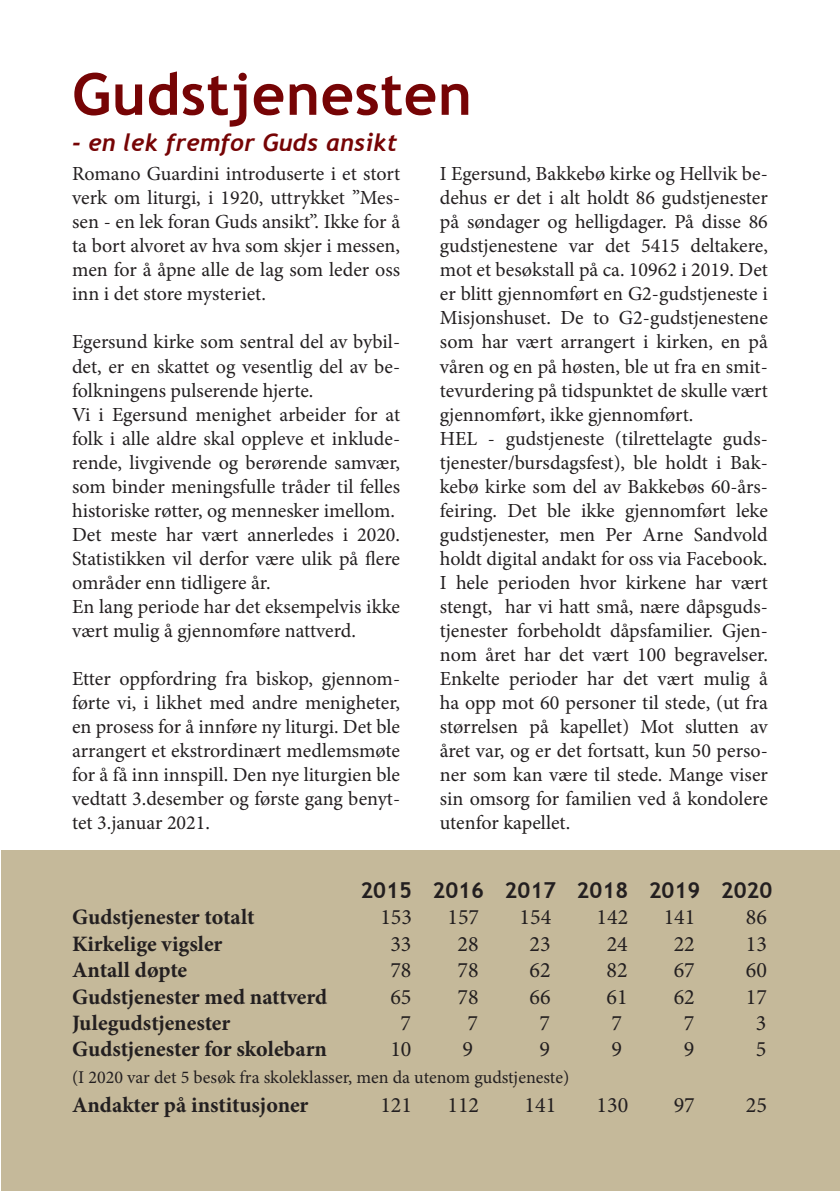
<style>
.page{position:relative;width:840px;height:1191px;background:#fff}
.page>*{position:absolute;margin:0;border:0;box-sizing:border-box;transform-origin:0 0}
.t1{font:700 58px "Trebuchet MS";letter-spacing:.01em;color:#760405}
.t2{font:italic 700 24px "Trebuchet";letter-spacing:.01em;color:#760405}
.t3{font:700 22px "Minion Pro";letter-spacing:-.005em;color:#231f20}
.t4{font:22px "Minion Pro";color:#231f20}
.t5{font:700 22px "Trebuchet MS";color:#231f20}
.t6{font:20px/24px "Minion Pro";color:#231f20;text-align:justify}
.t7{font:18px "Minion Pro";color:#231f20}
</style>
<div class="page">
<div style="left:1px;top:850px;width:838px;height:341px;background:#c5b99a"></div>
<p class="t1" style="left:72px;top:58px;width:401px">Gudstjenesten</p>
<p class="t2" style="left:72px;top:128px;width:326px">- en lek fremfor Guds ansikt</p>
<p class="t6" style="left:72px;top:162px;width:329px">Romano Guardini introduserte i et stort verk om liturgi, i 1920, uttrykket ”Mes&shy;sen - en lek foran Guds ansikt”. Ikke for å ta bort alvoret av hva som skjer i messen, men for å åpne alle de lag som leder oss inn i det store mysteriet.</p>
<p class="t6" style="left:72px;top:330px;width:329px">Egersund kirke som sentral del av bybil&shy;det, er en skattet og vesentlig del av be&shy;folkningens pulserende hjerte.</p>
<p class="t6" style="left:72px;top:402px;width:329px">Vi i Egersund menighet arbeider for at folk i alle aldre skal oppleve et inklude&shy;rende, livgivende og berørende samvær, som binder meningsfulle tråder til felles historiske røtter, og mennesker imellom.</p>
<p class="t6" style="left:72px;top:522px;width:329px">Det meste har vært annerledes i 2020.<br>Statistikken vil derfor være ulik på flere områder enn tidligere år.</p>
<p class="t6" style="left:72px;top:594px;width:329px">En lang periode har det eksempelvis ikke vært mulig å gjennomføre nattverd.</p>
<p class="t6" style="left:72px;top:666px;width:329px">Etter oppfordring fra biskop, gjennom&shy;førte vi, i likhet med andre menigheter, en prosess for å innføre ny liturgi. Det ble arrangert et ekstrordinært medlemsmøte for å få inn innspill. Den nye liturgien ble vedtatt 3.desember og første gang benyt&shy;tet 3.januar 2021.</p>
<p class="t6" style="left:439px;top:162px;width:329px">I Egersund, Bakkebø kirke og Hellvik be&shy;dehus er det i alt holdt 86 gudstjenester på søndager og helligdager. På disse 86 gudstjenestene var det 5415 deltakere, mot et besøkstall på ca. 10962 i 2019. Det er blitt gjennomført en G2-gudstjeneste i Misjonshuset. De to G2-gudstjenestene som har vært arrangert i kirken, en på våren og en på høsten, ble ut fra en smit&shy;tevurdering på tidspunktet de skulle vært gjennomført, ikke gjennomført.</p>
<p class="t6" style="left:439px;top:426px;width:329px">HEL - gudstjeneste (tilrettelagte guds&shy;tjenester/bursdagsfest), ble holdt i Bak&shy;kebø kirke som del av Bakkebøs 60-års&shy;feiring. Det ble ikke gjennomført leke gudstjenester, men Per Arne Sandvold holdt digital andakt for oss via Facebook.</p>
<p class="t6" style="left:439px;top:570px;width:329px">I hele perioden hvor kirkene har vært stengt, har vi hatt små, nære dåpsguds&shy;tjenester forbeholdt dåpsfamilier. Gjen&shy;nom året har det vært 100 begravelser.<br>Enkelte perioder har det vært mulig å ha opp mot 60 personer til stede, (ut fra størrelsen på kapellet) Mot slutten av året var, og er det fortsatt, kun 50 perso&shy;ner som kan være til stede. Mange viser sin omsorg for familien ved å kondolere utenfor kapellet.</p>
<p class="t5" style="left:360px;top:876px;width:413px">2015 2016 2017 2018 2019 2020</p>
<p class="t3" style="left:72px;top:901px;width:184px">Gudstjenester totalt</p>
<p class="t4" style="left:380px;top:902px;width:33px">153</p>
<p class="t4" style="left:447px;top:902px;width:33px">157</p>
<p class="t4" style="left:519px;top:902px;width:33px">154</p>
<p class="t4" style="left:596px;top:902px;width:33px">142</p>
<p class="t4" style="left:663px;top:902px;width:33px">141</p>
<p class="t4" style="left:745px;top:902px;width:23px">86</p>
<p class="t3" style="left:72px;top:928px;width:152px">Kirkelige vigsler</p>
<p class="t4" style="left:390px;top:929px;width:23px">33</p>
<p class="t4" style="left:457px;top:929px;width:23px">28</p>
<p class="t4" style="left:529px;top:929px;width:23px">23</p>
<p class="t4" style="left:606px;top:929px;width:23px">24</p>
<p class="t4" style="left:673px;top:929px;width:23px">22</p>
<p class="t4" style="left:745px;top:929px;width:23px">13</p>
<p class="t3" style="left:72px;top:954px;width:117px">Antall døpte</p>
<p class="t4" style="left:390px;top:955px;width:23px">78</p>
<p class="t4" style="left:457px;top:955px;width:23px">78</p>
<p class="t4" style="left:529px;top:955px;width:23px">62</p>
<p class="t4" style="left:606px;top:955px;width:23px">82</p>
<p class="t4" style="left:673px;top:955px;width:23px">67</p>
<p class="t4" style="left:745px;top:955px;width:23px">60</p>
<p class="t3" style="left:72px;top:981px;width:256px">Gudstjenester med nattverd</p>
<p class="t4" style="left:390px;top:981px;width:23px">65</p>
<p class="t4" style="left:457px;top:981px;width:23px">78</p>
<p class="t4" style="left:529px;top:981px;width:23px">66</p>
<p class="t4" style="left:606px;top:981px;width:23px">61</p>
<p class="t4" style="left:673px;top:981px;width:23px">62</p>
<p class="t4" style="left:745px;top:981px;width:23px">17</p>
<p class="t3" style="left:72px;top:1007px;width:160px">Julegudstjenester</p>
<p class="t4" style="left:400px;top:1008px;width:12px">7</p>
<p class="t4" style="left:467px;top:1008px;width:12px">7</p>
<p class="t4" style="left:539px;top:1008px;width:12px">7</p>
<p class="t4" style="left:611px;top:1008px;width:12px">7</p>
<p class="t4" style="left:683px;top:1008px;width:12px">7</p>
<p class="t4" style="left:755px;top:1008px;width:12px">3</p>
<p class="t3" style="left:72px;top:1033px;width:256px">Gudstjenester for skolebarn</p>
<p class="t4" style="left:390px;top:1034px;width:23px">10</p>
<p class="t4" style="left:462px;top:1034px;width:12px">9</p>
<p class="t4" style="left:539px;top:1034px;width:12px">9</p>
<p class="t4" style="left:611px;top:1034px;width:12px">9</p>
<p class="t4" style="left:683px;top:1034px;width:12px">9</p>
<p class="t4" style="left:755px;top:1034px;width:12px">5</p>
<p class="t7" style="left:72px;top:1065px;width:498px">(I 2020 var det 5 besøk fra skoleklasser, men da utenom gudstjeneste)</p>
<p class="t3" style="left:72px;top:1089px;width:238px">Andakter på institusjoner</p>
<p class="t4" style="left:380px;top:1089px;width:33px">121</p>
<p class="t4" style="left:447px;top:1089px;width:33px">112</p>
<p class="t4" style="left:524px;top:1089px;width:33px">141</p>
<p class="t4" style="left:596px;top:1089px;width:33px">130</p>
<p class="t4" style="left:673px;top:1089px;width:23px">97</p>
<p class="t4" style="left:745px;top:1089px;width:23px">25</p>
</div>
